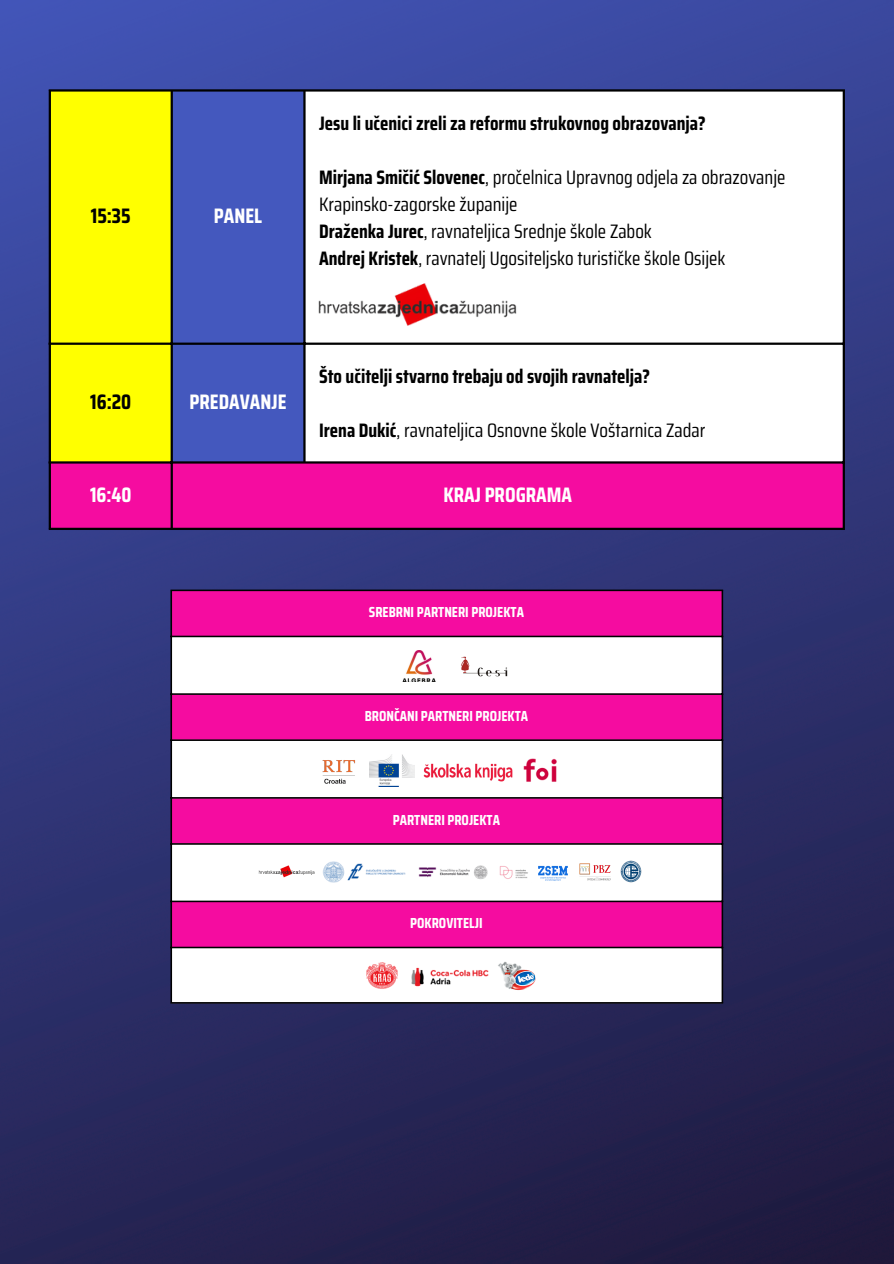
<style>
.page{position:relative;width:894px;height:1264px;background:#fff}
.page>*{position:absolute;margin:0;border:0;box-sizing:border-box;transform-origin:0 0}
.t1{font:700 21px "Saira Condensed";color:#fff}
.t2{font:700 21px "Saira Condensed";color:#000}
.t3{font:19.5px/27px "Saira Condensed";color:#000}
.t4{font:700 19.5px "Saira Condensed";color:#000}
.t5{font:700 14.55px "Saira Condensed";color:#fff}
.s1{font-weight:700}
</style>
<div class="page">
<img style="left:0;top:0;width:893px;height:1263px">
<div style="left:51px;top:92px;width:119px;height:369px;background:#ff0"></div>
<div style="left:173px;top:92px;width:130px;height:369px;background:#4458be"></div>
<svg style="left:305px;top:92px;width:537px;height:369px"></svg>
<div style="left:51px;top:463px;width:791px;height:64px;background:#f50ca0"></div>
<hr style="left:49px;top:92px;width:2px;height:435px;background:#000">
<hr style="left:170px;top:92px;width:3px;height:435px;background:#000">
<hr style="left:303px;top:92px;width:2px;height:369px;background:#000">
<hr style="left:842px;top:92px;width:2px;height:435px;background:#000">
<hr style="left:49px;top:89px;width:795px;height:3px;background:#000">
<hr style="left:49px;top:342px;width:795px;height:3px;background:#000">
<hr style="left:49px;top:461px;width:795px;height:2px;background:#000">
<hr style="left:49px;top:527px;width:795px;height:3px;background:#000">
<div style="left:172px;top:591px;width:549px;height:44px;background:#f50ca0"></div>
<svg style="left:172px;top:637px;width:549px;height:365px"></svg>
<hr style="left:170px;top:591px;width:2px;height:411px;background:#000">
<hr style="left:721px;top:591px;width:2px;height:411px;background:#000">
<hr style="left:170px;top:589px;width:553px;height:2px;background:#000">
<hr style="left:170px;top:635px;width:553px;height:2px;background:#000">
<hr style="left:170px;top:693px;width:553px;height:2px;background:#000">
<hr style="left:170px;top:739px;width:553px;height:2px;background:#000">
<hr style="left:170px;top:797px;width:553px;height:1px;background:#000">
<hr style="left:170px;top:843px;width:553px;height:1px;background:#000">
<hr style="left:170px;top:900px;width:553px;height:2px;background:#000">
<hr style="left:170px;top:946px;width:553px;height:2px;background:#000">
<hr style="left:170px;top:1002px;width:553px;height:1px;background:#000">
<img style="left:314px;top:271px;width:209px;height:65px">
<img style="left:403px;top:650px;width:32px;height:32px">
<img style="left:456px;top:648px;width:56px;height:36px">
<img style="left:321px;top:759px;width:34px;height:25px">
<img style="left:369px;top:755px;width:45px;height:31px">
<img style="left:515px;top:745px;width:50px;height:50px">
<img style="left:251px;top:857px;width:70px;height:27px">
<img style="left:313px;top:859px;width:102px;height:25px">
<img style="left:409px;top:864px;width:82px;height:18px">
<img style="left:491px;top:857px;width:45px;height:31px">
<img style="left:536px;top:864px;width:33px;height:18px">
<img style="left:620px;top:860px;width:21px;height:22px">
<img style="left:579px;top:863px;width:31px;height:17px">
<img style="left:362px;top:959px;width:40px;height:33px">
<img style="left:402px;top:959px;width:84px;height:35px">
<img style="left:486px;top:956px;width:58px;height:41px">
<img style="left:422px;top:761px;width:91px;height:21px">
<p class="t2" style="left:91px;top:199px;width:41px">15:35</p>
<p class="t1" style="left:214px;top:199px;width:50px">PANEL</p>
<p class="t4" style="left:319px;top:108px;width:388px">Jesu li učenici zreli za reformu strukovnog obrazovanja?</p>
<p class="t3" style="left:319px;top:164px;width:468px"><span class="s1">Mirjana Smičić Slovenec</span>, pročelnica Upravnog odjela za obrazovanje<br>Krapinsko-zagorske županije</p>
<p class="t3" style="left:319px;top:218px;width:334px"><span class="s1">Draženka Jurec</span>, ravnateljica Srednje škole Zabok</p>
<p class="t3" style="left:319px;top:245px;width:408px"><span class="s1">Andrej Kristek</span>, ravnatelj Ugositeljsko turističke škole Osijek</p>
<p class="t2" style="left:90px;top:385px;width:42px">16:20</p>
<p class="t1" style="left:189px;top:385px;width:98px">PREDAVANJE</p>
<p class="t4" style="left:319px;top:361px;width:332px">Što učitelji stvarno trebaju od svojih ravnatelja?</p>
<p class="t3" style="left:319px;top:417px;width:388px"><span class="s1">Irena Dukić</span>, ravnateljica Osnovne škole Voštarnica Zadar</p>
<p class="t1" style="left:90px;top:478px;width:43px">16:40</p>
<p class="t1" style="left:443px;top:478px;width:130px">KRAJ PROGRAMA</p>
<p class="t5" style="left:369px;top:601px;width:156px">SREBRNI PARTNERI PROJEKTA</p>
<p class="t5" style="left:364px;top:704px;width:165px">BRONČANI PARTNERI PROJEKTA</p>
<p class="t5" style="left:393px;top:808px;width:109px">PARTNERI PROJEKTA</p>
<p class="t5" style="left:410px;top:911px;width:74px">POKROVITELJI</p>
</div>
